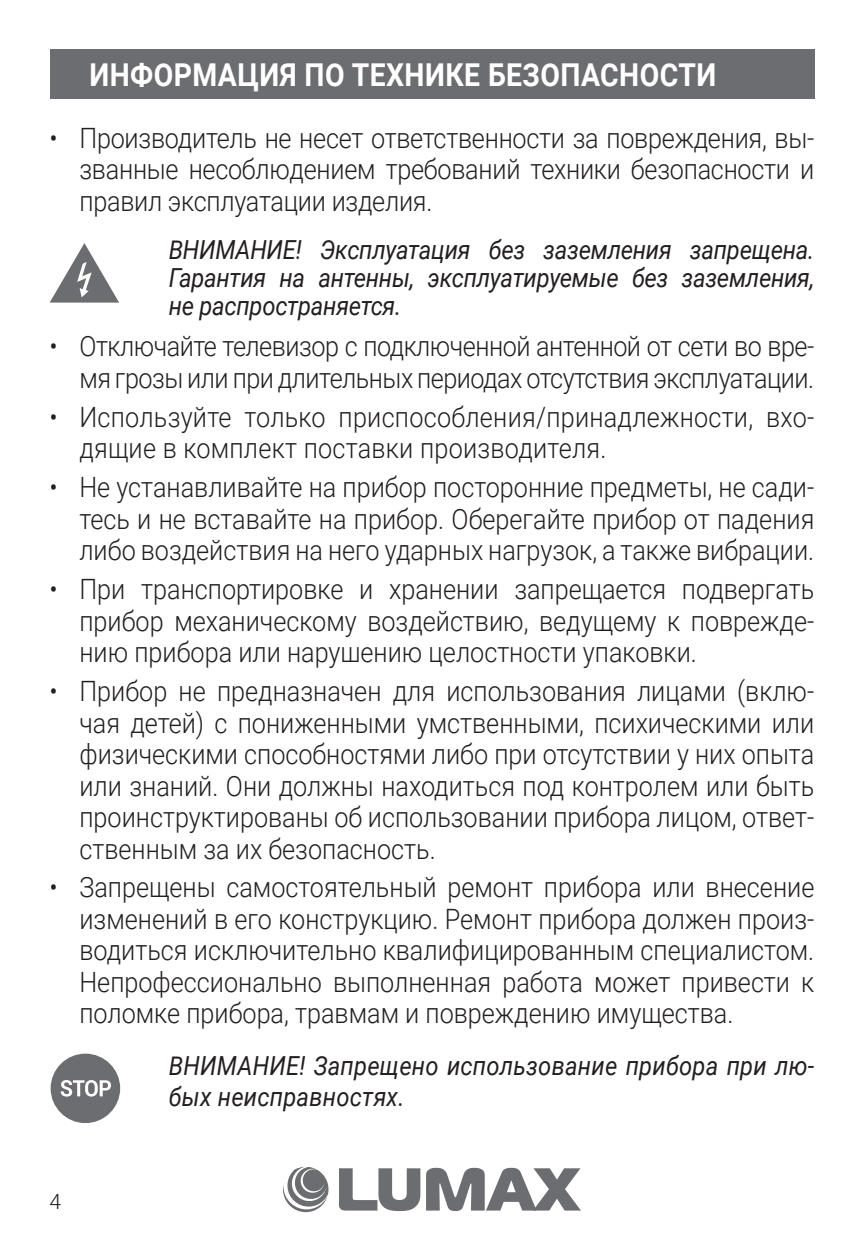
<style>
.page{position:relative;width:864px;height:1260px;background:#fff}
.page>*{position:absolute;margin:0;border:0;box-sizing:border-box;transform-origin:0 0}
.подзаголовок{font:700 31.5px "Roboto";letter-spacing:.015em;color:#fff;scale:.9 1}
.t1{font:300 28px/31.5px "Roboto";color:#231f20;text-align:justify;scale:.9 1}
.t2{font:300 28px/31.5px "Roboto";letter-spacing:-.02em;color:#231f20;text-align:right;scale:.9 1}
.ПРИМЕЧАНИЕ{font:italic 26.25px/28px "Roboto";letter-spacing:.01em;color:#231f20;text-align:justify;scale:.9 1}
.t3{font:300 21px "Roboto";color:#231f20}
</style>
<div class="page">
<svg style="left:339px;top:1168px;width:81px;height:43px"></svg>
<svg style="left:426px;top:1168px;width:154px;height:43px"></svg>
<svg style="left:283px;top:1167px;width:45px;height:46px"></svg>
<div style="left:50px;top:50px;width:764px;height:49px;background:#6c6d70"></div>
<svg style="left:50px;top:243px;width:69px;height:60px"></svg>
<div style="left:51px;top:1054px;width:69px;height:69px;background:#6c6d70;border-radius:50%"></div>
<svg style="left:61px;top:1080px;width:50px;height:17px"></svg>
<p class="подзаголовок" style="left:89px;top:53px;width:697px">ИНФОРМАЦИЯ ПО ТЕХНИКЕ БЕЗОПАСНОСТИ</p>
<p class="t1" style="left:79px;top:121px;width:817px;text-indent:-30px">• Производитель не несет ответственности за повреждения, вы&shy;званные несоблюдением требований техники безопасности и правил эксплуатации изделия.</p>
<p class="ПРИМЕЧАНИЕ" style="left:169px;top:235px;width:718px">ВНИМАНИЕ! Эксплуатация без заземления запрещена.<br>Гарантия на антенны, эксплуатируемые без заземления, не распространяется.</p>
<p class="t2" style="left:50px;top:330px;width:850px">• Отключайте телевизор с подключенной антенной от сети во вре&shy;мя грозы или при длительных периодах отсутствия эксплуатации.</p>
<p class="t1" style="left:79px;top:400px;width:817px;text-indent:-30px">• Используйте только приспособления/принадлежности, вхо&shy;дящие в комплект поставки производителя.</p>
<p class="t1" style="left:79px;top:470px;width:817px;text-indent:-30px">• Не устанавливайте на прибор посторонние предметы, не сади&shy;тесь и не вставайте на прибор. Оберегайте прибор от падения либо воздействия на него ударных нагрузок, а также вибрации.</p>
<p class="t1" style="left:79px;top:572px;width:817px;text-indent:-30px">• При транспортировке и хранении запрещается подвергать прибор механическому воздействию, ведущему к поврежде&shy;нию прибора или нарушению целостности упаковки.</p>
<p class="t1" style="left:79px;top:674px;width:817px;text-indent:-30px">• Прибор не предназначен для использования лицами (вклю&shy;чая детей) с пониженными умственными, психическими или физическими способностями либо при отсутствии у них опыта или знаний. Они должны находиться под контролем или быть проинструктированы об использовании прибора лицом, ответ&shy;ственным за их безопасность.</p>
<p class="t1" style="left:79px;top:871px;width:817px;text-indent:-30px">• Запрещены самостоятельный ремонт прибора или внесение изменений в его конструкцию. Ремонт прибора должен произ&shy;водиться исключительно квалифицированным специалистом.<br>Непрофессионально выполненная работа может привести к поломке прибора, травмам и повреждению имущества.</p>
<p class="ПРИМЕЧАНИЕ" style="left:169px;top:1049px;width:718px;line-height:31.5px">ВНИМАНИЕ! Запрещено использование прибора при лю&shy;бых неисправностях.</p>
<p class="t3" style="left:50px;top:1187px;width:13px">4</p>
</div>
